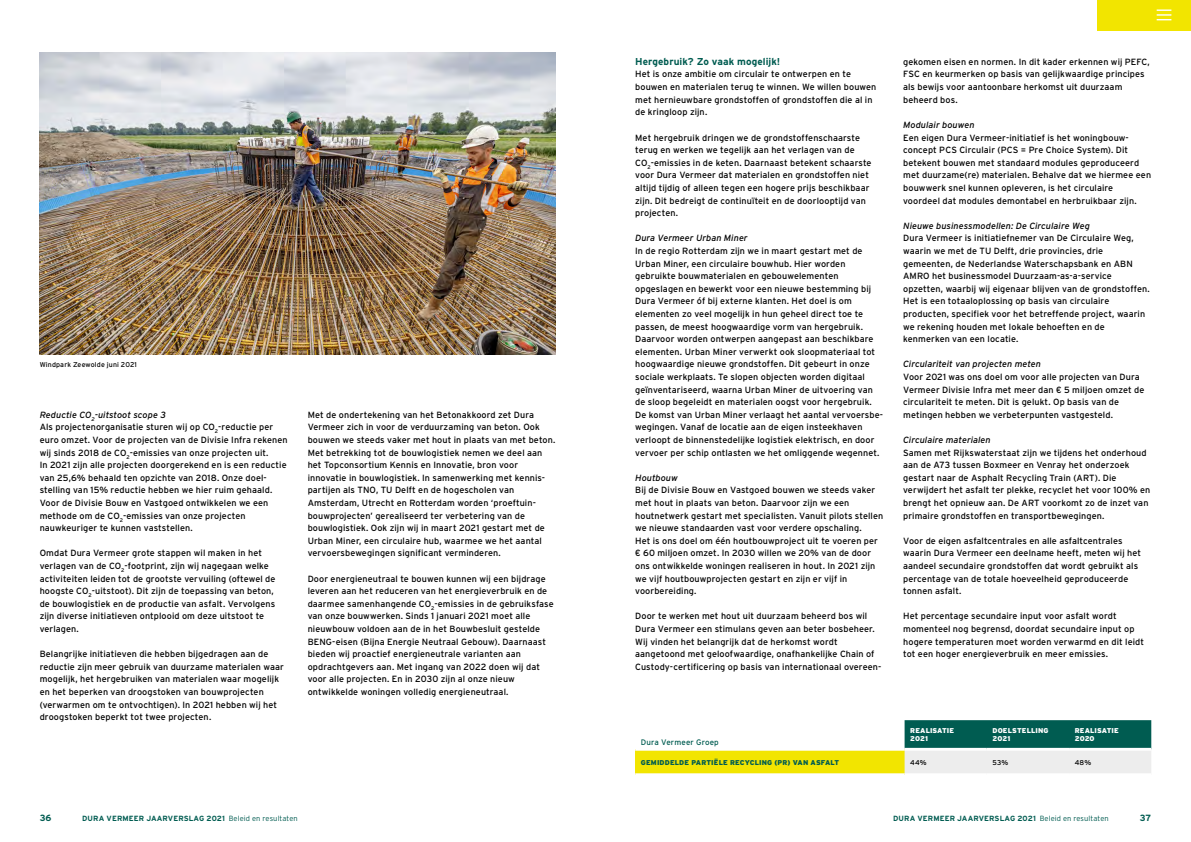
<style>
.page{position:relative;width:1191px;height:842px;background:#fff}
.page>*{position:absolute;margin:0;border:0;box-sizing:border-box;transform-origin:0 0}
.t1{font:700 10px "Interstate";letter-spacing:.005em;color:#005c51}
.t2{font:9px/12.6px "Interstate";letter-spacing:.01em;color:#000}
.t3{font:italic 9px "Interstate";letter-spacing:.01em;color:#000}
.t4{font:700 9px "Interstate";color:#005c51}
.t5{font:8px "Interstate";letter-spacing:.015em;color:#005c51}
.t6{font:700 7.5px "Interstate";letter-spacing:.01em;color:#005c51}
.t7{font:900 7px/8px "Interstate";letter-spacing:.01em;color:#fff}
.t8{font:900 7px "Interstate";letter-spacing:.015em;color:#005c51}
.t9{font:7px "Interstate";letter-spacing:.02em;color:#000}
.s1{font-style:italic}
.s2{font-weight:300}
</style>
<div class="page">
<img style="left:40px;top:52px;width:516px;height:303px">
<div style="left:635px;top:749px;width:269px;height:26px;background:#f2e500"></div>
<svg style="left:904px;top:720px;width:247px;height:53px;background:#6a9c96"></svg>
<hr style="left:635px;top:748px;width:269px;height:3px;background:#fff">
<hr style="left:904px;top:748px;width:82px;height:3px;background:#fff">
<hr style="left:986px;top:748px;width:83px;height:3px;background:#fff">
<hr style="left:1069px;top:748px;width:82px;height:3px;background:#fff">
<hr style="left:635px;top:773px;width:269px;height:3px;background:#fff">
<div style="left:1097px;top:0;width:94px;height:31px;background:#f2e500"></div>
<svg style="left:1156px;top:10px;width:15px;height:10px"></svg>
<p class="t9" style="left:40px;top:361px;width:99px">Windpark Zeewolde juni 2021</p>
<p class="t2" style="left:40px;top:408px;width:249px"><span class="s1">Reductie CO</span><sub>2</sub><span class="s1">-uitstoot scope 3<br></span>Als projectenorganisatie sturen wij op CO<sub>2</sub>-reductie per euro omzet. Voor de projecten van de Divisie Infra rekenen wij sinds 2018 de CO<sub>2</sub>-emissies van onze projecten uit.<br>In 2021 zijn alle projecten doorgerekend en is een reductie van 25,6% behaald ten opzichte van 2018. Onze doel&shy;stelling van 15% reductie hebben we hier ruim gehaald.<br>Voor de Divisie Bouw en Vastgoed ontwikkelen we een methode om de CO<sub>2</sub>-emissies van onze projecten nauwkeuriger te kunnen vaststellen.</p>
<p class="t2" style="left:40px;top:547px;width:237px">Omdat Dura Vermeer grote stappen wil maken in het verlagen van de CO<sub>2</sub>-footprint, zijn wij nagegaan welke activiteiten leiden tot de grootste vervuiling (oftewel de hoogste CO<sub>2</sub>-uitstoot). Dit zijn de toepassing van beton, de bouwlogistiek en de productie van asfalt. Vervolgens zijn diverse initiatieven ontplooid om deze uitstoot te verlagen.</p>
<p class="t2" style="left:40px;top:648px;width:246px">Belangrijke initiatieven die hebben bijgedragen aan de reductie zijn meer gebruik van duurzame materialen waar mogelijk, het hergebruiken van materialen waar mogelijk en het beperken van droogstoken van bouwprojecten (verwarmen om te ontvochtigen). In 2021 hebben wij het droogstoken beperkt tot twee projecten.</p>
<p class="t2" style="left:308px;top:408px;width:249px">Met de ondertekening van het Betonakkoord zet Dura Vermeer zich in voor de verduurzaming van beton. Ook bouwen we steeds vaker met hout in plaats van met beton.<br>Met betrekking tot de bouwlogistiek nemen we deel aan het Topconsortium Kennis en Innovatie, bron voor innovatie in bouwlogistiek. In samenwerking met kennis&shy;partijen als TNO, TU Delft en de hogescholen van Amsterdam, Utrecht en Rotterdam worden ‘proeftuin&shy;bouwprojecten’ gerealiseerd ter verbetering van de bouwlogistiek. Ook zijn wij in maart 2021 gestart met de Urban Miner, een circulaire hub, waarmee we het aantal vervoersbewegingen significant verminderen.</p>
<p class="t2" style="left:308px;top:572px;width:248px">Door energieneutraal te bouwen kunnen wij een bijdrage leveren aan het reduceren van het energieverbruik en de daarmee samenhangende CO<sub>2</sub>-emissies in de gebruiksfase van onze bouwwerken. Sinds 1 januari 2021 moet alle nieuwbouw voldoen aan de in het Bouwbesluit gestelde BENG-eisen (Bijna Energie Neutraal Gebouw). Daarnaast bieden wij proactief energieneutrale varianten aan opdrachtgevers aan. Met ingang van 2022 doen wij dat voor alle projecten. En in 2030 zijn al onze nieuw ontwikkelde woningen volledig energieneutraal.</p>
<p class="t1" style="left:635px;top:56px;width:147px">Hergebruik? Zo vaak mogelijk!</p>
<p class="t2" style="left:635px;top:68px;width:243px">Het is onze ambitie om circulair te ontwerpen en te bouwen en materialen terug te winnen. We willen bouwen met hernieuwbare grondstoffen of grondstoffen die al in de kringloop zijn.</p>
<p class="t2" style="left:635px;top:131px;width:238px">Met hergebruik dringen we de grondstoffenschaarste terug en werken we tegelijk aan het verlagen van de CO<sub>2</sub>-emissies in de keten. Daarnaast betekent schaarste voor Dura Vermeer dat materialen en grondstoffen niet altijd tijdig of alleen tegen een hogere prijs beschikbaar zijn. Dit bedreigt de continuïteit en de doorlooptijd van projecten.</p>
<p class="t3" style="left:635px;top:233px;width:114px">Dura Vermeer Urban Miner</p>
<p class="t2" style="left:635px;top:244px;width:249px">In de regio Rotterdam zijn we in maart gestart met de Urban Miner, een circulaire bouwhub. Hier worden gebruikte bouwmaterialen en gebouwelementen opgeslagen en bewerkt voor een nieuwe bestemming bij Dura Vermeer óf bij externe klanten. Het doel is om elementen zo veel mogelijk in hun geheel direct toe te passen, de meest hoogwaardige vorm van hergebruik.<br>Daarvoor worden ontwerpen aangepast aan beschikbare elementen. Urban Miner verwerkt ook sloopmateriaal tot hoogwaardige nieuwe grondstoffen. Dit gebeurt in onze sociale werkplaats. Te slopen objecten worden digitaal geïnventariseerd, waarna Urban Miner de uitvoering van de sloop begeleidt en materialen oogst voor hergebruik.<br>De komst van Urban Miner verlaagt het aantal vervoersbe&shy;wegingen. Vanaf de locatie aan de eigen insteekhaven verloopt de binnenstedelijke logistiek elektrisch, en door vervoer per schip ontlasten we het omliggende wegennet.</p>
<p class="t3" style="left:635px;top:472px;width:44px">Houtbouw</p>
<p class="t2" style="left:635px;top:484px;width:250px">Bij de Divisie Bouw en Vastgoed bouwen we steeds vaker met hout in plaats van beton. Daarvoor zijn we een houtnetwerk gestart met specialisten. Vanuit pilots stellen we nieuwe standaarden vast voor verdere opschaling.<br>Het is ons doel om één houtbouwproject uit te voeren per € 60 miljoen omzet. In 2030 willen we 20% van de door ons ontwikkelde woningen realiseren in hout. In 2021 zijn we vijf houtbouwprojecten gestart en zijn er vijf in voorbereiding.</p>
<p class="t2" style="left:635px;top:610px;width:248px">Door te werken met hout uit duurzaam beheerd bos wil Dura Vermeer een stimulans geven aan beter bosbeheer.<br>Wij vinden het belangrijk dat de herkomst wordt aangetoond met geloofwaardige, onafhankelijke Chain of Custody-certificering op basis van internationaal overeen-</p>
<p class="t2" style="left:903px;top:55px;width:248px">gekomen eisen en normen. In dit kader erkennen wij PEFC, FSC en keurmerken op basis van gelijkwaardige principes als bewijs voor aantoonbare herkomst uit duurzaam beheerd bos.</p>
<p class="t3" style="left:903px;top:120px;width:73px">Modulair bouwen</p>
<p class="t2" style="left:903px;top:131px;width:249px">Een eigen Dura Vermeer-initiatief is het woningbouw&shy;concept PCS Circulair (PCS = Pre Choice System). Dit betekent bouwen met standaard modules geproduceerd met duurzame(re) materialen. Behalve dat we hiermee een bouwwerk snel kunnen opleveren, is het circulaire voordeel dat modules demontabel en herbruikbaar zijn.</p>
<p class="t3" style="left:903px;top:220px;width:188px">Nieuwe businessmodellen: De Circulaire Weg</p>
<p class="t2" style="left:903px;top:232px;width:248px">Dura Vermeer is initiatiefnemer van De Circulaire Weg, waarin we met de TU Delft, drie provincies, drie gemeenten, de Nederlandse Waterschapsbank en ABN AMRO het businessmodel Duurzaam-as-a-service opzetten, waarbij wij eigenaar blijven van de grondstoffen.<br>Het is een totaaloplossing op basis van circulaire producten, specifiek voor het betreffende project, waarin we rekening houden met lokale behoeften en de kenmerken van een locatie.</p>
<p class="t3" style="left:903px;top:359px;width:139px">Circulariteit van projecten meten</p>
<p class="t2" style="left:903px;top:370px;width:243px">Voor 2021 was ons doel om voor alle projecten van Dura Vermeer Divisie Infra met meer dan € 5 miljoen omzet de circulariteit te meten. Dit is gelukt. Op basis van de metingen hebben we verbeterpunten vastgesteld.</p>
<p class="t3" style="left:903px;top:435px;width:89px">Circulaire materialen</p>
<p class="t2" style="left:903px;top:446px;width:249px">Samen met Rijkswaterstaat zijn we tijdens het onderhoud aan de A73 tussen Boxmeer en Venray het onderzoek gestart naar de Asphalt Recycling Train (ART). Die verwijdert het asfalt ter plekke, recyclet het voor 100% en brengt het opnieuw aan. De ART voorkomt zo de inzet van primaire grondstoffen en transportbewegingen.</p>
<p class="t2" style="left:903px;top:534px;width:239px">Voor de eigen asfaltcentrales en alle asfaltcentrales waarin Dura Vermeer een deelname heeft, meten wij het aandeel secundaire grondstoffen dat wordt gebruikt als percentage van de totale hoeveelheid geproduceerde tonnen asfalt.</p>
<p class="t2" style="left:903px;top:610px;width:242px">Het percentage secundaire input voor asfalt wordt momenteel nog begrensd, doordat secundaire input op hogere temperaturen moet worden verwarmd en dit leidt tot een hoger energieverbruik en meer emissies.</p>
<p class="t5" style="left:641px;top:738px;width:79px">Dura Vermeer Groep</p>
<p class="t7" style="left:910px;top:726px;width:45px">REALISATIE<br>2021</p>
<p class="t7" style="left:992px;top:726px;width:58px">DOELSTELLING<br>2021</p>
<p class="t7" style="left:1074px;top:726px;width:45px">REALISATIE<br>2020</p>
<p class="t8" style="left:641px;top:758px;width:200px">GEMIDDELDE PARTIËLE RECYCLING (PR) VAN ASFALT</p>
<p class="t9" style="left:910px;top:758px;width:18px">44%</p>
<p class="t9" style="left:992px;top:758px;width:17px">53%</p>
<p class="t9" style="left:1074px;top:758px;width:18px">48%</p>
<p class="t4" style="left:40px;top:813px;width:13px">36</p>
<p class="t6" style="left:82px;top:814px;width:217px">DURA VERMEER JAARVERSLAG 2021 <span class="s2">Beleid en resultaten</span></p>
<p class="t6" style="left:893px;top:814px;width:217px">DURA VERMEER JAARVERSLAG 2021 <span class="s2">Beleid en resultaten</span></p>
<p class="t4" style="left:1139px;top:813px;width:13px">37</p>
</div>
